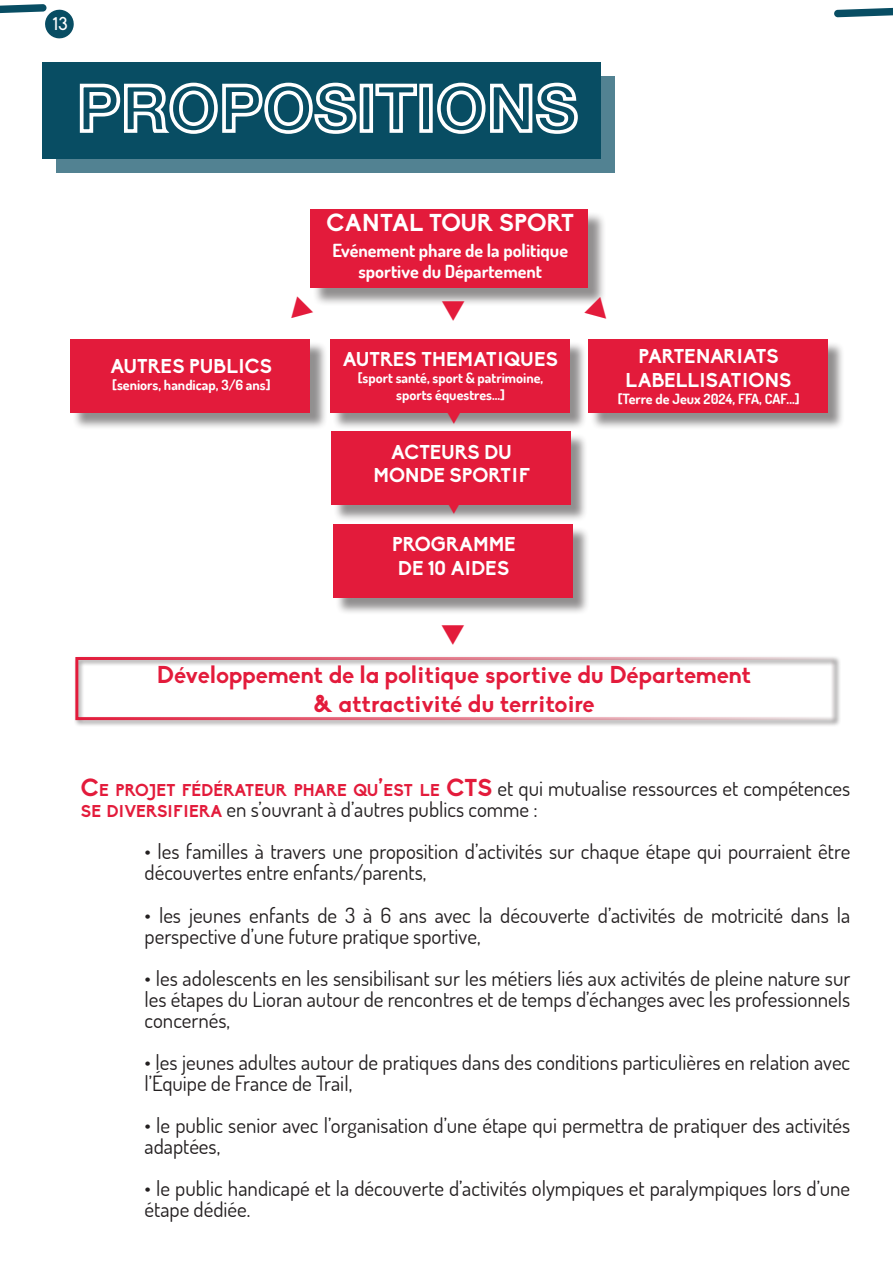
<style>
.page{position:relative;width:893px;height:1263px;background:#fff}
.page>*{position:absolute;margin:0;border:0;box-sizing:border-box;transform-origin:0 0}
.t1{font:700 24px/28.8px "Biko";color:#e31b3b;text-align:center}
.t2{font:700 24px "Biko";color:#fff}
.t3{font:21px/21px "Dosis";color:#231f20}
.t4{font:700 19.65px/23.7px "Biko";color:#fff;text-align:center}
.t5{font:700 18px/21.6px "Dosis";color:#fff;text-align:center}
.t6{font:18px "Biko";color:#fff}
.t7{font:700 14.1px/17px "Dosis";color:#fff;text-align:center}
.s1{font-family:"Biko";font-weight:700;font-size:24px;color:#e31b3b}
.s2{font-family:"Biko";font-weight:700;font-size:16.8px;color:#e31b3b}
.s3{font-weight:700;font-size:24px;color:#e31b3b}
</style>
<div class="page">
<svg style="left:0;top:4px;width:74px;height:35px"></svg>
<svg style="left:834px;top:7px;width:59px;height:10px"></svg>
<div style="left:56px;top:76px;width:558px;height:96px;background:#528292"></div>
<div style="left:42px;top:62px;width:559px;height:97px;background:#084d63"></div>
<svg style="left:79px;top:82px;width:499px;height:52px"></svg>
<div style="left:313px;top:212px;width:293px;height:95px;background:#231f20;opacity:.5"></div>
<div style="left:310px;top:209px;width:278px;height:79px;background:#e31b3b"></div>
<div style="left:73px;top:341px;width:255px;height:89px;background:#231f20;opacity:.5"></div>
<div style="left:70px;top:339px;width:240px;height:74px;background:#e31b3b"></div>
<div style="left:332px;top:341px;width:255px;height:89px;background:#231f20;opacity:.5"></div>
<div style="left:330px;top:339px;width:239px;height:74px;background:#e31b3b"></div>
<div style="left:590px;top:341px;width:255px;height:89px;background:#231f20;opacity:.5"></div>
<div style="left:588px;top:339px;width:239px;height:74px;background:#e31b3b"></div>
<div style="left:333px;top:433px;width:255px;height:90px;background:#231f20;opacity:.5"></div>
<div style="left:331px;top:431px;width:239px;height:74px;background:#e31b3b"></div>
<div style="left:335px;top:526px;width:256px;height:89px;background:#231f20;opacity:.5"></div>
<div style="left:333px;top:524px;width:240px;height:74px;background:#e31b3b"></div>
<div style="left:74px;top:655px;width:768px;height:73px;background:#231f20;opacity:.5"></div>
<div style="left:75px;top:657px;width:759px;height:63px;border:3px solid #e31b3b"></div>
<svg style="left:443px;top:413px;width:23px;height:10px"></svg>
<svg style="left:443px;top:505px;width:23px;height:9px"></svg>
<svg style="left:442px;top:302px;width:23px;height:5px"></svg>
<svg style="left:585px;top:296px;width:21px;height:11px"></svg>
<p class="t6" style="left:52px;top:13px;width:17px">13</p>
<p class="t4" style="left:111px;top:354px;width:163px">AUTRES PUBLICS</p>
<p class="t7" style="left:112px;top:376px;width:160px">[seniors, handicap, 3/6 ans]</p>
<p class="t2" style="left:326px;top:208px;width:249px">CANTAL TOUR SPORT</p>
<p class="t5" style="left:333px;top:239px;width:237px">Evénement phare de la politique sportive du Département</p>
<p class="t4" style="left:343px;top:348px;width:217px">AUTRES THEMATIQUES</p>
<p class="t7" style="left:358px;top:369px;width:187px">[sport santé, sport &amp; patrimoine, sports équestres...]</p>
<p class="t4" style="left:373px;top:440px;width:158px">ACTEURS DU<br>MONDE SPORTIF</p>
<p class="t4" style="left:392px;top:533px;width:125px">PROGRAMME<br>DE 10 AIDES</p>
<p class="t4" style="left:626px;top:345px;width:167px">PARTENARIATS<br>LABELLISATIONS</p>
<p class="t7" style="left:618px;top:390px;width:183px">[Terre de Jeux 2024, FFA, CAF...]</p>
<p class="t1" style="left:157px;top:660px;width:595px">Développement de la politique sportive du Département &amp; attractivité du territoire</p>
<p class="t3" style="left:81px;top:778px;width:771px"><span class="s1">C</span><span class="s2">E PROJET FÉDÉRATEUR PHARE QU</span><span class="s3">’</span><span class="s2">EST LE</span> <span class="s1">CTS</span> et qui mutualise ressources et compétences<br><span class="s2">SE DIVERSIFIERA</span> en s’ouvrant à d’autres publics comme :</p>
<p class="t3" style="left:145px;top:841px;width:707px">• les familles à travers une proposition d’activités sur chaque étape qui pourraient être découvertes entre enfants/parents,</p>
<p class="t3" style="left:145px;top:904px;width:707px">• les jeunes enfants de 3 à 6 ans avec la découverte d’activités de motricité dans la perspective d’une future pratique sportive,</p>
<p class="t3" style="left:145px;top:967px;width:707px;text-align:justify">• les adolescents en les sensibilisant sur les métiers liés aux activités de pleine nature sur les étapes du Lioran autour de rencontres et de temps d’échanges avec les professionnels concernés,</p>
<p class="t3" style="left:145px;top:1051px;width:707px">• les jeunes adultes autour de pratiques dans des conditions particulières en relation avec l’Équipe de France de Trail,</p>
<p class="t3" style="left:145px;top:1114px;width:707px">• le public senior avec l’organisation d’une étape qui permettra de pratiquer des activités adaptées,</p>
<p class="t3" style="left:145px;top:1177px;width:707px">• le public handicapé et la découverte d’activités olympiques et paralympiques lors d’une étape dédiée.</p>
</div>
